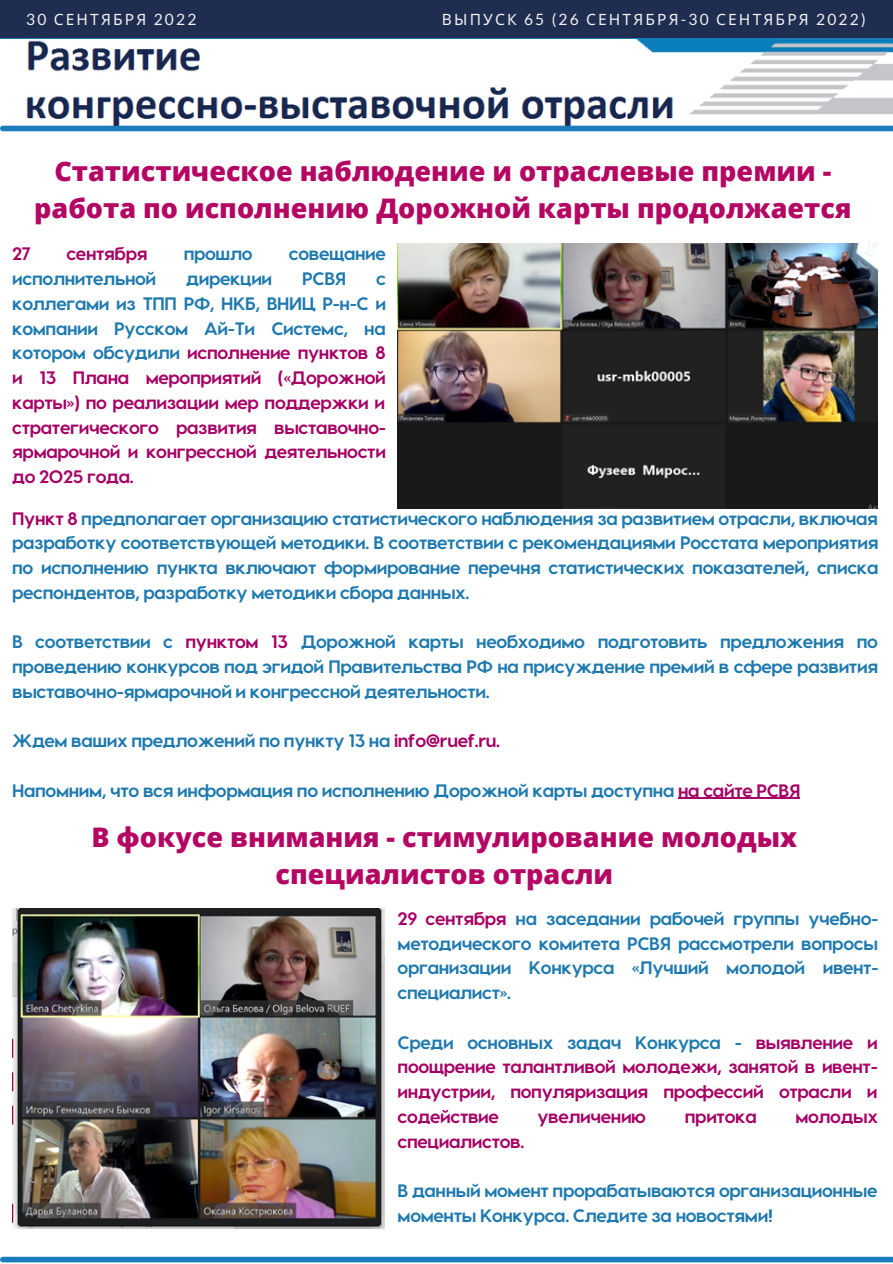
<style>
.page{position:relative;width:893px;height:1264px;background:#fff}
.page>*{position:absolute;margin:0;border:0;box-sizing:border-box;transform-origin:0 0}
.t1{font:800 27px/37px "Open Sans";color:#b40764;text-align:center}
.t2{font:700 18px/24.8px "Visby CF";letter-spacing:-.02em;color:#1e79ae;text-align:justify}
.t3{font:700 18px/24.8px "Visby CF";letter-spacing:-.02em;color:#a50064;text-align:justify}
.t4{font:15.6px "Noto Sans";letter-spacing:.14em;color:#f2f2f2}
.s1{font-family:"Lato"}
.s2{color:#1e79ae}
.s3{color:#a50064}
</style>
<div class="page">
<div style="left:0;top:0;width:892px;height:38px;background:#1e2d50"></div>
<div style="left:3px;top:1256px;width:889px;height:6px;background:#1b7bbb"></div>
<div style="left:0;top:38px;width:892px;height:6px;background:#1b7bbb"></div>
<img style="left:0;top:39px;width:892px;height:90px">
<div style="left:3px;top:126px;width:889px;height:5px;background:#1b7bbb"></div>
<img style="left:397px;top:243px;width:480px;height:265px">
<img style="left:12px;top:908px;width:373px;height:321px">
<hr style="left:678px;top:797px;width:122px;height:2px;background:#a50064">
<p class="t4" style="left:26px;top:8px;width:172px"><span class="s1">30</span> СЕНТЯБРЯ <span class="s1">2022</span></p>
<p class="t4" style="left:442px;top:8px;width:425px">ВЫПУСК <span class="s1">65 (26</span> СЕНТЯБРЯ<span class="s1">-30</span> СЕНТЯБРЯ <span class="s1">2022)</span></p>
<h1 class="t1" style="left:34px;top:152px;width:818px">Статистическое наблюдение и отраслевые премии - работа по исполнению Дорожной карты продолжается</h1>
<p class="t3" style="left:12px;top:241px;width:21px">27</p>
<p class="t3" style="left:66px;top:241px;width:83px">сентября</p>
<p class="t2" style="left:184px;top:241px;width:70px">прошло</p>
<p class="t2" style="left:289px;top:241px;width:99px">совещание</p>
<p class="t2" style="left:12px;top:265px;width:146px">исполнительной</p>
<p class="t2" style="left:186px;top:265px;width:88px">дирекции</p>
<p class="t2" style="left:302px;top:265px;width:46px">РСВЯ</p>
<p class="t3" style="left:12px;top:265px;width:375px;text-indent:364px"><span class="s2">с коллегами из ТПП РФ, НКБ, ВНИЦ Р-н-С и компании Русском Ай-Ти Системс, на котором обсудили</span> исполнение пунктов 8 и 13 Плана мероприятий («Дорожной карты») по реализации мер поддержки и стратегического развития выставочно&shy;ярмарочной и конгрессной деятельности до 2025 года.</p>
<p class="t2" style="left:12px;top:505px;width:867px"><span class="s3">Пункт 8</span> предполагает организацию статистического наблюдения за развитием отрасли, включая разработку соответствующей методики. В соответствии с рекомендациями Росстата мероприятия по исполнению пункта включают формирование перечня статистических показателей, списка респондентов, разработку методики сбора данных.</p>
<p class="t2" style="left:12px;top:628px;width:867px">В соответствии с <span class="s3">пунктом 13</span> Дорожной карты необходимо подготовить предложения по проведению конкурсов под эгидой Правительства РФ на присуждение премий в сфере развития выставочно-ярмарочной и конгрессной деятельности.</p>
<p class="t2" style="left:12px;top:727px;width:489px">Ждем ваших предложений по пункту 13 на <span class="s3">info@ruef.ru.</span></p>
<p class="t2" style="left:12px;top:777px;width:789px">Напомним, что вся информация по исполнению Дорожной карты доступна <span class="s3">на сайте РСВЯ</span></p>
<h1 class="t1" style="left:91px;top:818px;width:707px">В фокусе внимания - стимулирование молодых специалистов отрасли</h1>
<p class="t2" style="left:397px;top:905px;width:482px"><span class="s3">29 сентября</span> на заседании рабочей группы учебно&shy;методического комитета РСВЯ рассмотрели вопросы организации Конкурса «Лучший молодой ивент&shy;специалист».</p>
<p class="t3" style="left:397px;top:1028px;width:481px"><span class="s2">Среди основных задач Конкурса -</span> выявление и поощрение талантливой молодежи, занятой в ивент&shy;индустрии, популяризация профессий отрасли и содействие</p>
<p class="t3" style="left:537px;top:1103px;width:110px">увеличению</p>
<p class="t3" style="left:684px;top:1103px;width:73px">притока</p>
<p class="t3" style="left:795px;top:1103px;width:84px">молодых</p>
<p class="t3" style="left:397px;top:1127px;width:128px">специалистов.</p>
<p class="t2" style="left:397px;top:1177px;width:481px">В данный момент прорабатываются организационные моменты Конкурса. Следите за новостями!</p>
</div>
